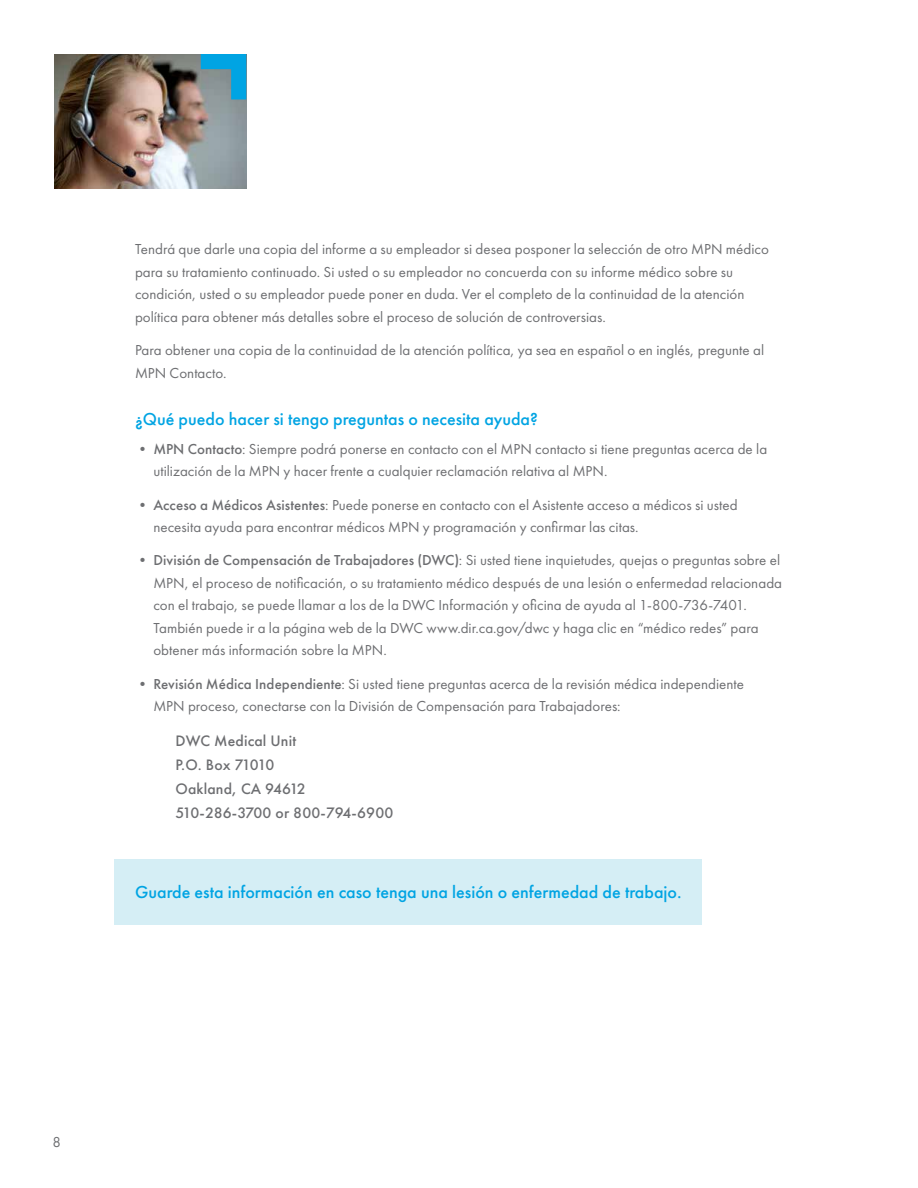
<style>
.page{position:relative;width:918px;height:1188px;background:#fff}
.page>*{position:absolute;margin:0;border:0;box-sizing:border-box;transform-origin:0 0}
.t1{font:500 18px "Futura PT";color:#00a4e3}
.t2{font:500 15.75px/24px "Futura PT";letter-spacing:.01em;color:#6d6e71}
.t3{font:15px/22.5px "Futura PT";letter-spacing:.005em;color:#6d6e71}
.t4{font:15px "Futura PT";color:#6d6e71}
.s1{font-weight:500}
</style>
<div class="page">
<div style="left:114px;top:859px;width:588px;height:66px;background:#d5eef5"></div>
<img style="left:54px;top:54px;width:192px;height:135px">
<svg style="left:201px;top:54px;width:45px;height:45px;background:#3d9cc0"></svg>
<p class="t3" style="left:135px;top:238px;width:635px">Tendrá que darle una copia del informe a su empleador si desea posponer la selección de otro MPN médico para su tratamiento continuado. Si usted o su empleador no concuerda con su informe médico sobre su condición, usted o su empleador puede poner en duda. Ver el completo de la continuidad de la atención política para obtener más detalles sobre el proceso de solución de controversias.</p>
<p class="t3" style="left:135px;top:339px;width:631px">Para obtener una copia de la continuidad de la atención política, ya sea en español o en inglés, pregunte al<br>MPN Contacto.</p>
<p class="t1" style="left:135px;top:408px;width:404px">¿Qué puedo hacer si tengo preguntas o necesita ayuda?</p>
<p class="t3" style="left:153px;top:437px;width:615px;text-indent:-18px">• <span class="s1">MPN Contacto</span>: Siempre podrá ponerse en contacto con el MPN contacto si tiene preguntas acerca de la utilización de la MPN y hacer frente a cualquier reclamación relativa al MPN.</p>
<p class="t3" style="left:153px;top:493px;width:586px;text-indent:-18px">• <span class="s1">Acceso a Médicos Asistentes</span>: Puede ponerse en contacto con el Asistente acceso a médicos si usted necesita ayuda para encontrar médicos MPN y programación y confirmar las citas.</p>
<p class="t3" style="left:153px;top:549px;width:630px;text-indent:-18px">• <span class="s1">División de Compensación de Trabajadores (DWC)</span>: Si usted tiene inquietudes, quejas o preguntas sobre el MPN, el proceso de notificación, o su tratamiento médico después de una lesión o enfermedad relacionada con el trabajo, se puede llamar a los de la DWC Información y oficina de ayuda al 1-800-736-7401.<br>También puede ir a la página web de la DWC www.dir.ca.gov/dwc y haga clic en “médico redes” para obtener más información sobre la MPN.</p>
<p class="t3" style="left:153px;top:672px;width:592px;text-indent:-18px">• <span class="s1">Revisión Médica Independiente</span>: Si usted tiene preguntas acerca de la revisión médica independiente<br>MPN proceso, conectarse con la División de Compensación para Trabajadores:</p>
<p class="t2" style="left:176px;top:729px;width:219px">DWC Medical Unit<br>P.O. Box 71010<br>Oakland, CA 94612<br>510-286-3700 or 800-794-6900</p>
<p class="t1" style="left:135px;top:881px;width:548px">Guarde esta información en caso tenga una lesión o enfermedad de trabajo.</p>
<p class="t4" style="left:52px;top:1133px;width:10px">8</p>
</div>
